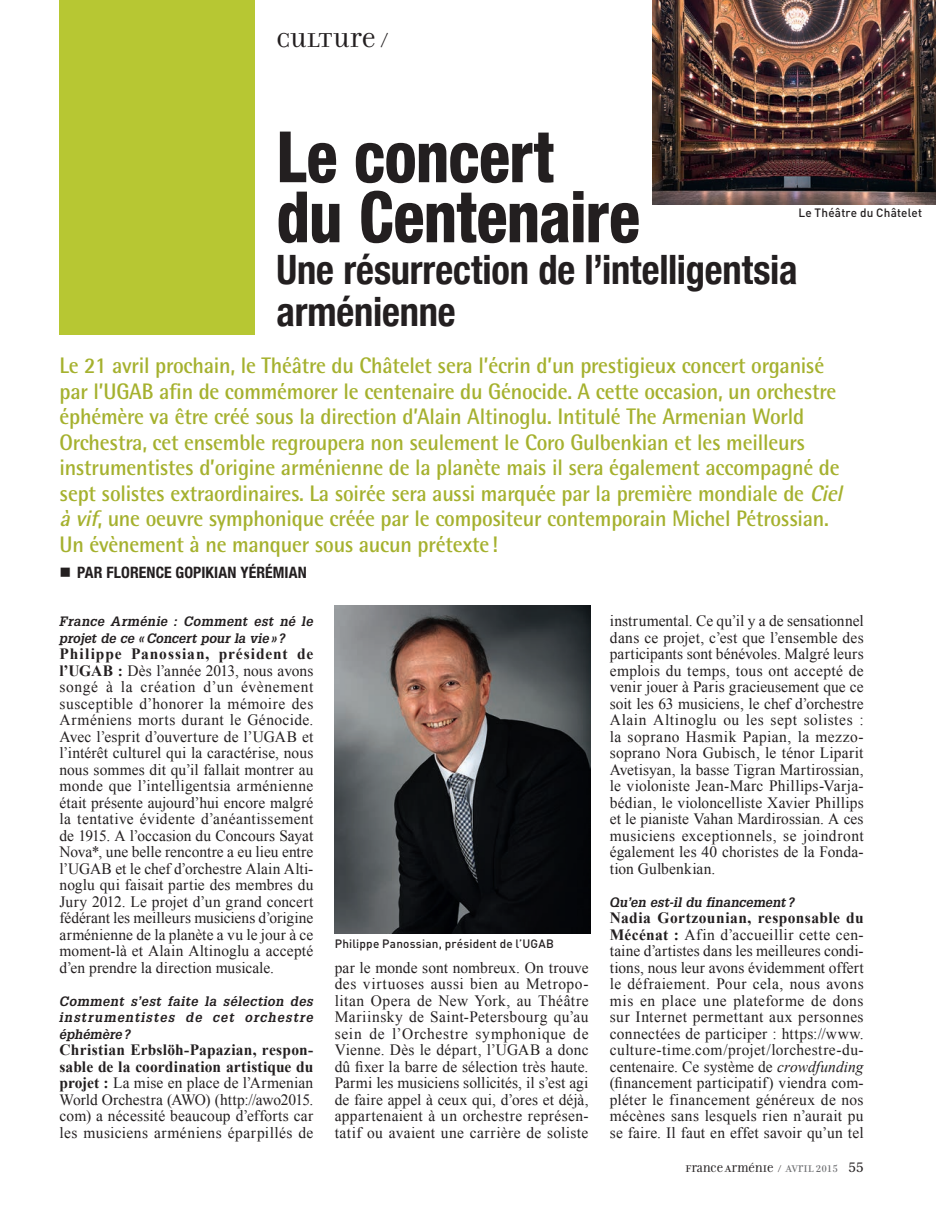
<style>
.page{position:relative;width:936px;height:1212px;background:#fff}
.page>*{position:absolute;margin:0;border:0;box-sizing:border-box;transform-origin:0 0}
.t1{font:800 condensed 70.8px/60px "Helvetica Neue";letter-spacing:-.01em;color:#231f20;scale:.9 1}
.t2{font:700 condensed 40.5px/42px "Helvetica Neue";letter-spacing:-.005em;color:#231f20;scale:.95 1}
.t3{font:700 22.5px/25.5px "Rotis Semi Sans";letter-spacing:-.01em;color:#a5b12e;scale:.95 1}
.t4{font:21.6px "Filosofia Unicase";letter-spacing:.02em;color:#231f20;scale:1.06 1}
.t5{font:15.75px/16.5px "Times New Roman";letter-spacing:.015em;color:#231f20;text-align:justify}
.t6{font:700 condensed 15.75px "Helvetica Neue";letter-spacing:.005em;color:#231f20}
.t7{font:italic 700 14.25px/16.5px "Glytus";letter-spacing:.02em;color:#231f20}
.t8{font:italic 700 14.25px "Glytus";color:#231f20}
.t9{font:500 12px "DIN";letter-spacing:.015em;color:#231f20}
.t10{font:10.5px "Filosofia Unicase";color:#231f20}
.s1{font-style:italic}
.s2{font-weight:700}
.s3{color:#6c6d70}
.s4{font-family:"Versailles";font-size:13.5px}
</style>
<div class="page">
<div style="left:60px;top:0;width:195px;height:334px;background:#b7c733"></div>
<img style="left:652px;top:0;width:283px;height:204px">
<img style="left:334px;top:605px;width:256px;height:328px">
<h3 class="t4" style="left:276px;top:27px;width:107px">CULTURE /</h3>
<h1 class="t1" style="left:276px;top:126px;width:405px">Le concert<br>du Centenaire</h1>
<h2 class="t2" style="left:276px;top:246px;width:550px">Une résurrection de l’intelligentsia arménienne</h2>
<p class="t3" style="left:60px;top:352px;width:831px">Le 21 avril prochain, le Théâtre du Châtelet sera l’écrin d’un prestigieux concert organisé par l’UGAB afin de commémorer le centenaire du Génocide. A cette occasion, un orchestre éphémère va être créé sous la direction d’Alain Altinoglu. Intitulé The Armenian World Orchestra, cet ensemble regroupera non seulement le Coro Gulbenkian et les meilleurs instrumentistes d’origine arménienne de la planète mais il sera également accompagné de sept solistes extraordinaires. La soirée sera aussi marquée par la première mondiale de <span class="s1">Ciel àvif</span>, une oeuvre symphonique créée par le compositeur contemporain Michel Pétrossian.<br>Un évènement à ne manquer sous aucun prétexte!</p>
<p class="t6" style="left:77px;top:563px;width:231px">PAR FLORENCE GOPIKIAN YÉRÉMIAN</p>
<p class="t5" style="left:609px;top:612px;width:255px">instrumental. Ce qu’il y a de sensationnel dans ce projet, c’est que l’ensemble des participants sont bénévoles. Malgré leurs emplois du temps, tous ont accepté de venir jouer à Paris gracieusement que ce soit les 63 musiciens, le chef d’orchestre Alain Altinoglu ou les sept solistes : la soprano Hasmik Papian, la mezzo&shy;soprano Nora Gubisch, le ténor Liparit Avetisyan, la basse Tigran Martirossian, le violoniste Jean-Marc Phillips-Varja&shy;bédian, le violoncelliste Xavier Phillips et le pianiste Vahan Mardirossian. A ces musiciens exceptionnels, se joindront également les 40 choristes de la Fonda&shy;tion Gulbenkian.</p>
<p class="t8" style="left:609px;top:893px;width:186px">Qu’en est-il du financement ?</p>
<p class="t5" style="left:609px;top:909px;width:255px"><span class="s2">Nadia Gortzounian, responsable du Mécénat :</span> Afin d’accueillir cette cen&shy;taine d’artistes dans les meilleures condi&shy;tions, nous leur avons évidemment offert le défraiement. Pour cela, nous avons mis en place une plateforme de dons sur Internet permettant aux personnes connectées de participer : https://www. culture-time.com/projet/lorchestre-du&shy;centenaire. Ce système de <span class="s1">crowdfunding </span>(financement participatif) viendra com&shy;pléter le financement généreux de nos mécènes sans lesquels rien n’aurait pu se faire. Il faut en effet savoir qu’un tel</p>
<p class="t9" style="left:798px;top:205px;width:125px">Le Théâtre du Châtelet</p>
<p class="t7" style="left:60px;top:613px;width:255px">France Arménie : Comment est né le projet de ce «Concert pour la vie» ?</p>
<p class="t5" style="left:60px;top:645px;width:255px"><span class="s2">Philippe Panossian, président de l’UGAB :</span> Dès l’année 2013, nous avons songé à la création d’un évènement susceptible d’honorer la mémoire des Arméniens morts durant le Génocide.<br>Avec l’esprit d’ouverture de l’UGAB et l’intérêt culturel qui la caractérise, nous nous sommes dit qu’il fallait montrer au monde que l’intelligentsia arménienne était présente aujourd’hui encore malgré la tentative évidente d’anéantissement de 1915. A l’occasion du Concours Sayat Nova*, une belle rencontre a eu lieu entre l’UGAB et le chef d’orchestre Alain Alti&shy;noglu qui faisait partie des membres du Jury 2012. Le projet d’un grand concert fédérant les meilleurs musiciens d’origine arménienne de la planète a vu le jour à ce moment-là et Alain Altinoglu a accepté d’en prendre la direction musicale.</p>
<p class="t7" style="left:60px;top:992px;width:255px;text-align:justify">Comment s’est faite la sélection des instrumentistes de cet orchestre éphémère?</p>
<p class="t5" style="left:60px;top:1041px;width:255px"><span class="s2">Christian Erbslöh-Papazian, respon&shy;sable de la coordination artistique du projet :</span> La mise en place de l’Armenian World Orchestra (AWO) (http://awo2015. com) a nécessité beaucoup d’efforts car les musiciens arméniens éparpillés de</p>
<p class="t9" style="left:334px;top:935px;width:221px">Philippe Panossian, président de l’UGAB</p>
<p class="t5" style="left:334px;top:959px;width:255px">par le monde sont nombreux. On trouve des virtuoses aussi bien au Metropo&shy;litan Opera de New York, au Théâtre Mariinsky de Saint-Petersbourg qu’au sein de l’Orchestre symphonique de Vienne. Dès le départ, l’UGAB a donc dû fixer la barre de sélection très haute.<br>Parmi les musiciens sollicités, il s’est agi de faire appel à ceux qui, d’ores et déjà, appartenaient à un orchestre représen&shy;tatif ou avaient une carrière de soliste</p>
<p class="t10" style="left:685px;top:1162px;width:180px">FRANCE ARMÉNIE / <span class="s3">AVRIL 2015</span> <span class="s4">55</span></p>
</div>
